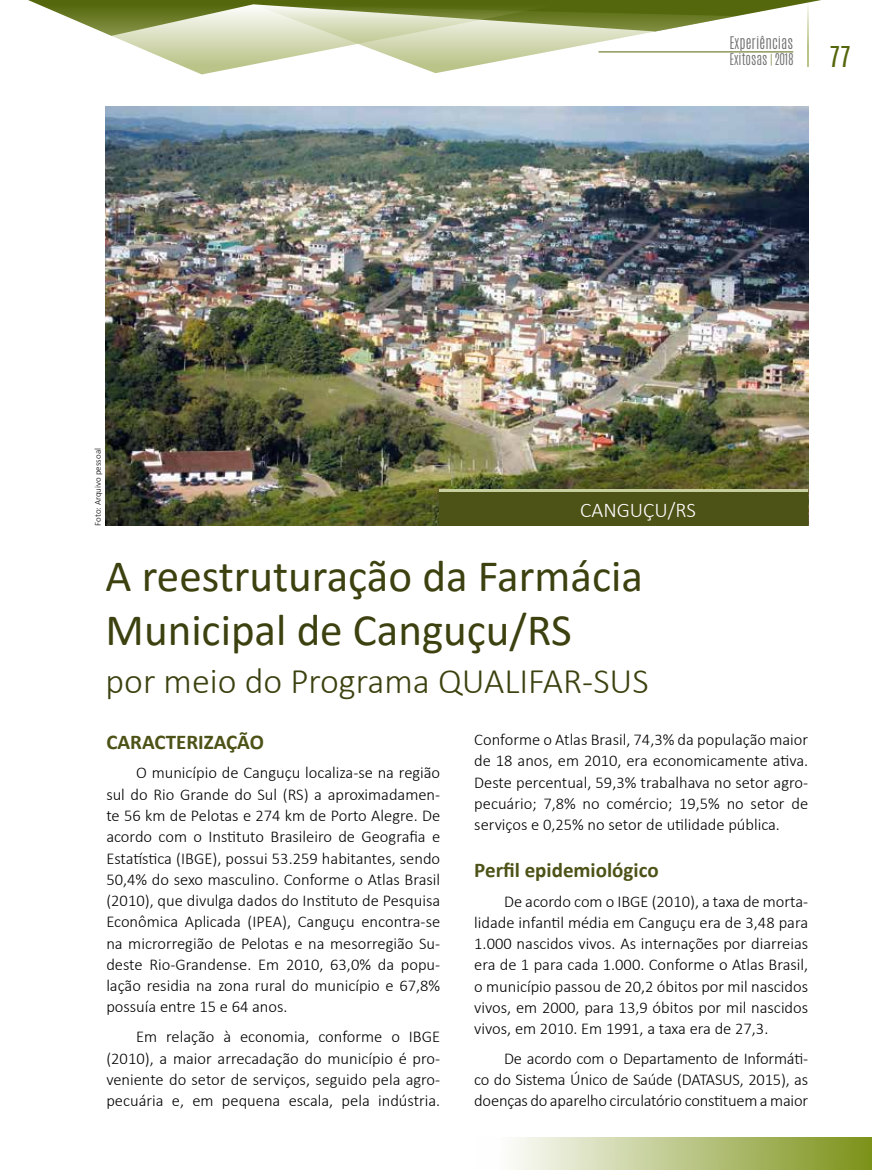
<style>
.page{position:relative;width:872px;height:1170px;background:#fff}
.page>*{position:absolute;margin:0;border:0;box-sizing:border-box;transform-origin:0 0}
.t1{font:45px/54px "Calibri";color:#3c410f}
.t2{font:300 36px "Calibri";color:#3c410f}
.t3{font:24px "Antonio";color:#54670c}
.t4{font:700 21px "Calibri";color:#4d5217}
.t5{font:300 21px "Calibri";color:#fff}
.t6{font:300 16.5px/21.3px "Calibri";color:#000;text-align:justify}
.t7{font:300 14.55px "Antonio";letter-spacing:.005em;color:#706f6f}
.t8{font:300 13.5px "Antonio";color:#706f6f}
.t9{font:300 9px "Calibri";color:#000}
.s1{color:#54670c}
</style>
<div class="page">
<svg style="left:588px;top:0;width:233px;height:53px"></svg>
<svg style="left:28px;top:0;width:560px;height:74px"></svg>
<div style="left:475px;top:1137px;width:397px;height:32px;background:linear-gradient(to right,#fff,#7c9219)"></div>
<hr style="left:807px;top:0;width:2px;height:67px;background:#bac388">
<hr style="left:598px;top:52px;width:195px;height:1px;background:#54670c">
<img style="left:106px;top:106px;width:702px;height:420px">
<hr style="left:439px;top:489px;width:369px;height:3px;background:#c7cf9f">
<div style="left:439px;top:492px;width:369px;height:34px;background:#4d5217"></div>
<p class="t7" style="left:729px;top:33px;width:65px">Experiências</p>
<p class="t8" style="left:729px;top:50px;width:65px">Exitosas <span class="s1">|</span> 2018</p>
<h3 class="t3" style="left:829px;top:39px;width:22px">77</h3>
<p class="t9" style="left:92px;top:526px;width:79px;rotate:-90deg">Foto: Arquivo pessoal</p>
<p class="t5" style="left:580px;top:497px;width:117px">CANGUÇU/RS</p>
<h1 class="t1" style="left:106px;top:548px;width:539px">A reestruturação da Farmácia<br>Municipal de Canguçu/RS</h1>
<h2 class="t2" style="left:106px;top:658px;width:545px">por meio do Programa QUALIFAR-SUS</h2>
<p class="t4" style="left:106px;top:728px;width:159px">CARACTERIZAÇÃO</p>
<p class="t6" style="left:106px;top:762px;width:335px;text-indent:30px">O município de Canguçu localiza-se na região sul do Rio Grande do Sul (RS) a aproximadamen&shy;te 56 km de Pelotas e 274 km de Porto Alegre. De acordo com o Instituto Brasileiro de Geografia e Estatística (IBGE), possui 53.259 habitantes, sendo 50,4% do sexo masculino. Conforme o Atlas Brasil (2010), que divulga dados do Instituto de Pesquisa Econômica Aplicada (IPEA), Canguçu encontra-se na microrregião de Pelotas e na mesorregião Su&shy;deste Rio-Grandense. Em 2010, 63,0% da popu&shy;lação residia na zona rural do município e 67,8% possuía entre 15 e 64 anos.</p>
<p class="t6" style="left:106px;top:1025px;width:335px;text-indent:30px">Em relação à economia, conforme o IBGE (2010), a maior arrecadação do município é pro&shy;veniente do setor de serviços, seguido pela agro&shy;pecuária e, em pequena escala, pela indústria.</p>
<p class="t6" style="left:474px;top:729px;width:335px">Conforme o Atlas Brasil, 74,3% da população maior de 18 anos, em 2010, era economicamente ativa.<br>Deste percentual, 59,3% trabalhava no setor agro&shy;pecuário; 7,8% no comércio; 19,5% no setor de serviços e 0,25% no setor de utilidade pública.</p>
<p class="t4" style="left:474px;top:856px;width:186px">Perfil epidemiológico</p>
<p class="t6" style="left:474px;top:890px;width:335px;text-indent:30px">De acordo com o IBGE (2010), a taxa de morta&shy;lidade infantil média em Canguçu era de 3,48 para 1.000 nascidos vivos. As internações por diarreias era de 1 para cada 1.000. Conforme o Atlas Brasil, o município passou de 20,2 óbitos por mil nascidos vivos, em 2000, para 13,9 óbitos por mil nascidos vivos, em 2010. Em 1991, a taxa era de 27,3.</p>
<p class="t6" style="left:474px;top:1047px;width:335px;text-indent:30px">De acordo com o Departamento de Informáti&shy;co do Sistema Único de Saúde (DATASUS, 2015), as doenças do aparelho circulatório constituem a maior</p>
</div>
